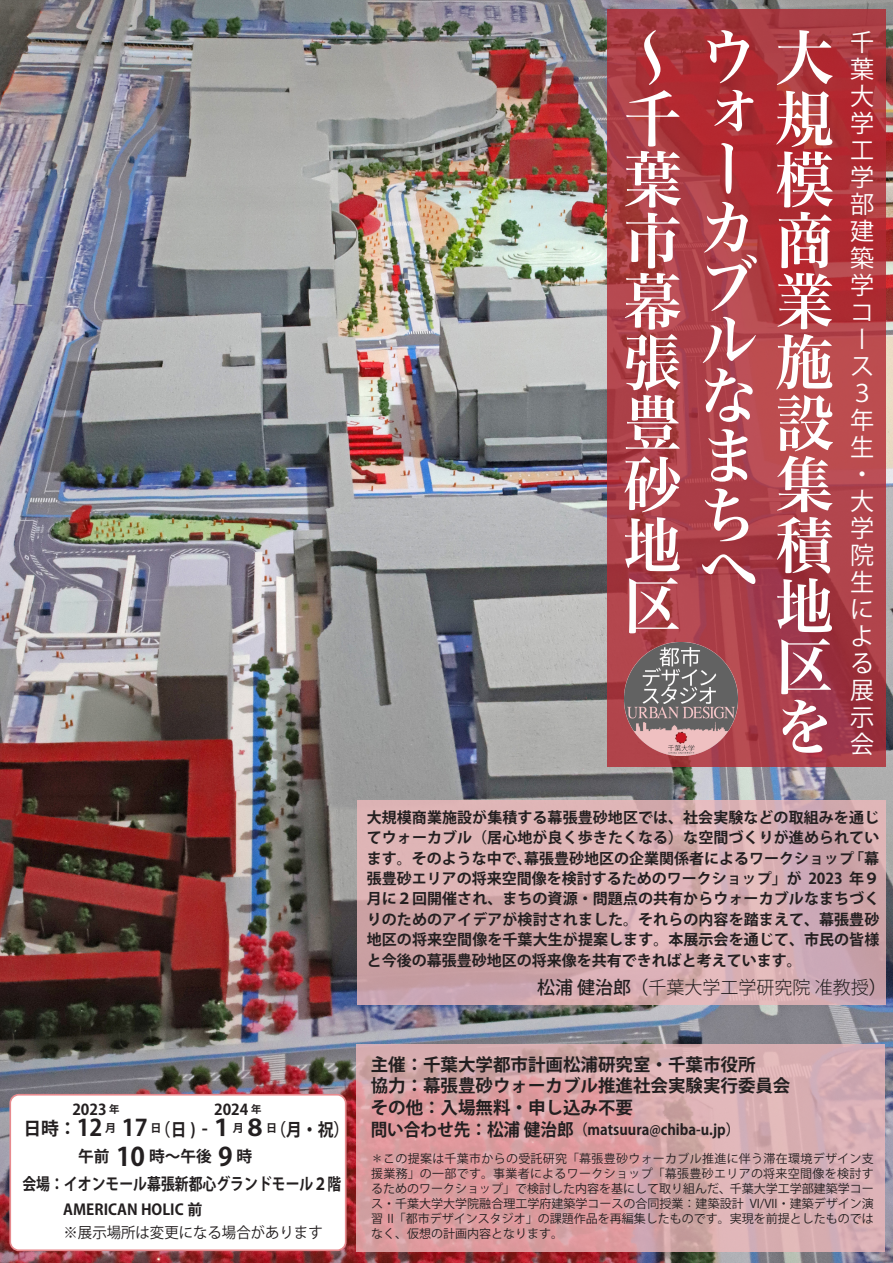
<style>
.page{position:relative;width:893px;height:1263px;background:#fff}
.page>*{position:absolute;margin:0;border:0;box-sizing:border-box;transform-origin:0 0}
.t1{font:60.9px/60.8px "Hira Min Pro W6";color:#fff;scale:.95 1}
.t2{font:24.15px/27px "Koz Go Pr 6 N";color:#fff}
.t3{font:700 22.95px "Koz Go Std";color:#231f20}
.t4{font:300 18px "Koz Go Std";color:#231f20}
.t5{font:700 17.55px/21.8px "Koz Go Std";color:#231f20}
.t6{font:700 17.55px "Koz Go Std";color:#231f20;scale:.9 1}
.t7{font:700 16.5px "Koz Go Std";color:#231f20;scale:.84 1}
.t8{font:700 15.75px "Koz Go Std";color:#231f20}
.t9{font:700 15px/20.4px "Koz Go Std";color:#231f20;text-align:justify}
.t10{font:15px "Koz Go Std";color:#231f20;scale:.96 1}
.t11{font:700 14.7px "Koz Go Std";color:#231f20;scale:.95 1}
.t12{font:12px/15.1px "Koz Go Std";color:#231f20;text-align:justify}
.s1{font-size:10.5px}
.s2{font-size:18px}
.s3{font-size:25.5px}
.s4{font-weight:500}
.s5{font-size:17.55px}
</style>
<div class="page">
<img style="left:0;top:0;width:893px;height:1263px">
<div style="left:10px;top:1095px;width:336px;height:155px;background:#fff;border-radius:9px"></div>
<div style="left:9px;top:1094px;width:338px;height:157px;border:2px solid #e78a8e;border-radius:9px"></div>
<svg style="left:607px;top:9px;width:278px;height:757px;background:#ac3b43"></svg>
<svg style="left:357px;top:1044px;width:528px;height:207px;background:#d8a5a9"></svg>
<svg style="left:357px;top:800px;width:528px;height:205px;background:#d5acb0"></svg>
<img style="left:624px;top:642px;width:113px;height:113px">
<p class="t9" style="left:72px;top:1100px;width:49px">2023 <span class="s1">年</span></p>
<p class="t9" style="left:214px;top:1100px;width:49px">2024 <span class="s1">年</span></p>
<h3 class="t3" style="left:23px;top:1113px;width:255px"><span class="s2">日時：</span>12 <sup>月</sup> 17 <sup>日　</sup><span class="s2">　 -</span>１<sup>月</sup>８<sup>日</sup></h3>
<p class="t8" style="left:78px;top:1146px;width:176px">午前 <span class="s3">10</span> 時～午後 <span class="s3">9</span> 時</p>
<p class="t6" style="left:155px;top:1118px;width:47px">（日 )</p>
<p class="t6" style="left:270px;top:1119px;width:89px">（月・祝）</p>
<p class="t7" style="left:22px;top:1173px;width:381px">会場：イオンモール幕張新都心グランドモール２階</p>
<p class="t10" style="left:64px;top:1223px;width:271px">※展示場所は変更になる場合があります</p>
<p class="t9" style="left:63px;top:1200px;width:141px">AMERICAN HOLIC 前</p>
<h1 class="t1" style="left:623px;top:23px;width:62px">〜千葉市幕張豊砂地区</h1>
<h1 class="t1" style="left:699px;top:24px;width:142px;line-height:57.3px">ウ大ォ<br>ー<br>カ<br>ブ<br>ル<br>な<br>ま<br>ち</h1>
<h1 class="t1" style="left:776px;top:84px;width:62px;text-align:justify">規模商業施設集積地区を</h1>
<h1 class="t1" style="left:699px;top:533px;width:60px">へ</h1>
<h2 class="t2" style="left:850px;top:30px;width:25px">千葉大学工学部建築学コース<br>３年生・大学院生による展示会</h2>
<p class="t9" style="left:367px;top:808px;width:514px">大規模商業施設が集積する幕張豊砂地区では、社会実験などの取組みを通じてウォーカブル（居心地が良く歩きたくなる）な空間づくりが進められています。そのような中で、幕張豊砂地区の企業関係者によるワークショップ「幕張豊砂エリアの将来空間像を検討するためのワークショップ」が 2023 年９月に２回開催され、まちの資源・問題点の共有からウォーカブルなまちづくりのためのアイデアが検討されました。それらの内容を踏まえて、幕張豊砂地区の将来空間像を千葉大生が提案します。本展示会を通じて、市民の皆様と今後の幕張豊砂地区の将来像を共有できればと考えています。</p>
<p class="t4" style="left:537px;top:976px;width:351px"><span class="s4">松浦 健治郎（</span>千葉大学工学研究院 准教授<span class="s4">）</span></p>
<p class="t5" style="left:371px;top:1054px;width:421px">主催：千葉大学都市計画松浦研究室・千葉市役所<br>協力：幕張豊砂ウォーカブル推進社会実験実行委員会その他：入場無料・申し込み不要</p>
<p class="t11" style="left:371px;top:1120px;width:390px"><span class="s5">問い合わせ先：松浦 健治郎</span>（matsuura@chiba-u.jp）</p>
<p class="t12" style="left:371px;top:1151px;width:504px">＊この提案は千葉市からの受託研究「幕張豊砂ウォーカブル推進に伴う滞在環境デザイン支援業務」の一部です。事業者によるワークショップ「幕張豊砂エリアの将来空間像を検討するためのワークショップ」で検討した内容を基にして取り組んだ、千葉大学工学部建築学コース・千葉大学大学院融合理工学府建築学コースの合同授業：建築設計 VI/VII・建築デザイン演習 II「都市デザインスタジオ」の課題作品を再編集したものです。実現を前提としたものではなく、仮想の計画内容となります。</p>
</div>
